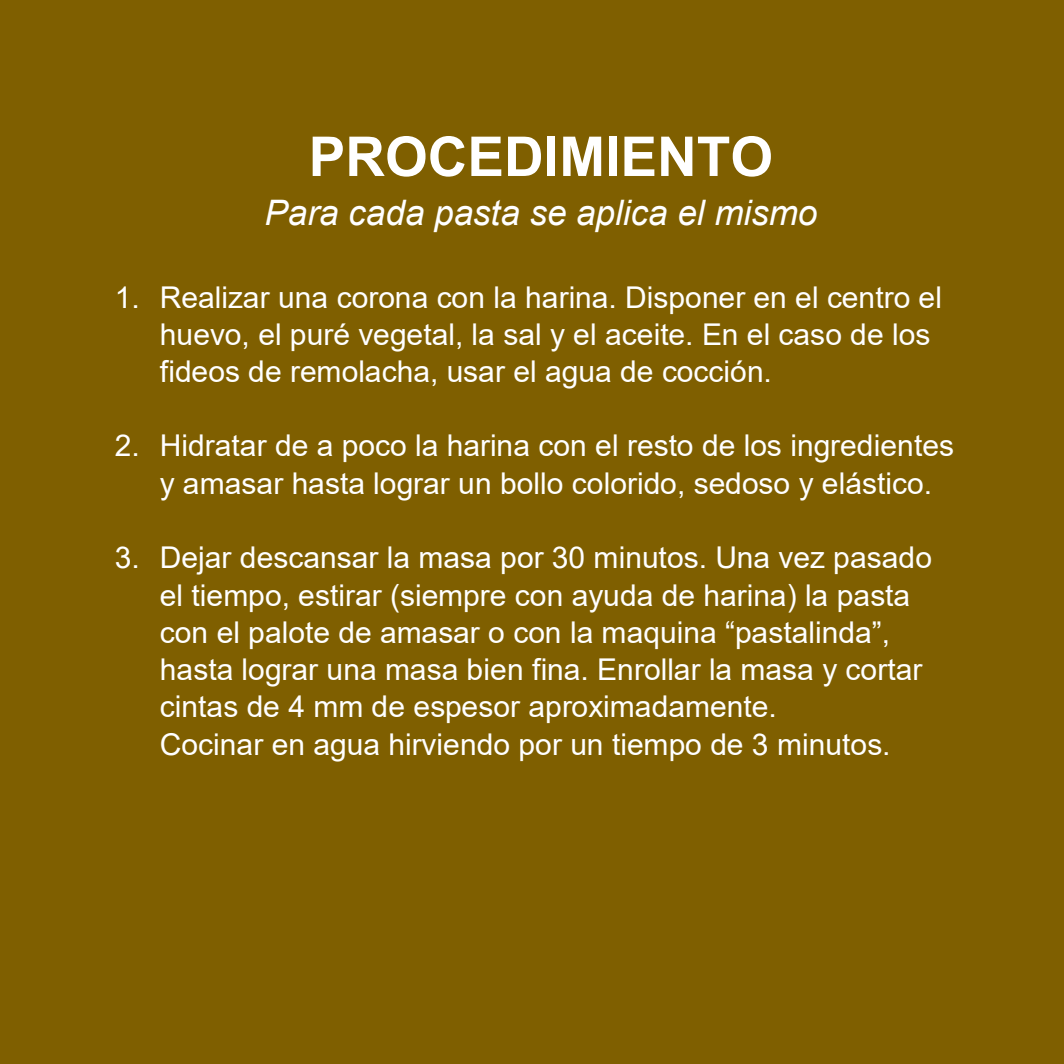
<style>
.page{position:relative;width:1064px;height:1064px;background:#fff}
.page>*{position:absolute;margin:0;border:0;box-sizing:border-box;transform-origin:0 0}
.t1{font:700 55px "Arial";color:#fff}
.t2{font:italic 35px "Arial";color:#fff}
.t3{font:30px/37.2px "Arial";color:#fff}
.t4{font:30px "Arial";color:#fff}
</style>
<div class="page">
<div style="left:0;top:0;width:1063px;height:1063px;background:#7f5f00"></div>
<h1 class="t1" style="left:308px;top:118px;width:466px">PROCEDIMIENTO</h1>
<p class="t2" style="left:264px;top:190px;width:554px">Para cada pasta se aplica el mismo</p>
<p class="t3" style="left:160px;top:278px;width:783px;text-indent:-45px">1. Realizar una corona con la harina. Disponer en el centro el huevo, el puré vegetal, la sal y el aceite. En el caso de los fideos de remolacha, usar el agua de cocción.</p>
<p class="t3" style="left:160px;top:427px;width:795px;text-indent:-45px">2. Hidratar de a poco la harina con el resto de los ingredientes y amasar hasta lograr un bollo colorido, sedoso y elástico.</p>
<p class="t3" style="left:160px;top:538px;width:773px;text-indent:-45px">3. Dejar descansar la masa por 30 minutos. Una vez pasado el tiempo, estirar (siempre con ayuda de harina) la pasta</p>
<p class="t4" style="left:160px;top:611px;width:731px">con el palote de amasar o con la maquina “pastalinda”,</p>
<p class="t3" style="left:160px;top:650px;width:764px">hasta lograr una masa bien fina. Enrollar la masa y cortar cintas de 4 mm de espesor aproximadamente.<br>Cocinar en agua hirviendo por un tiempo de 3 minutos.</p>
</div>
